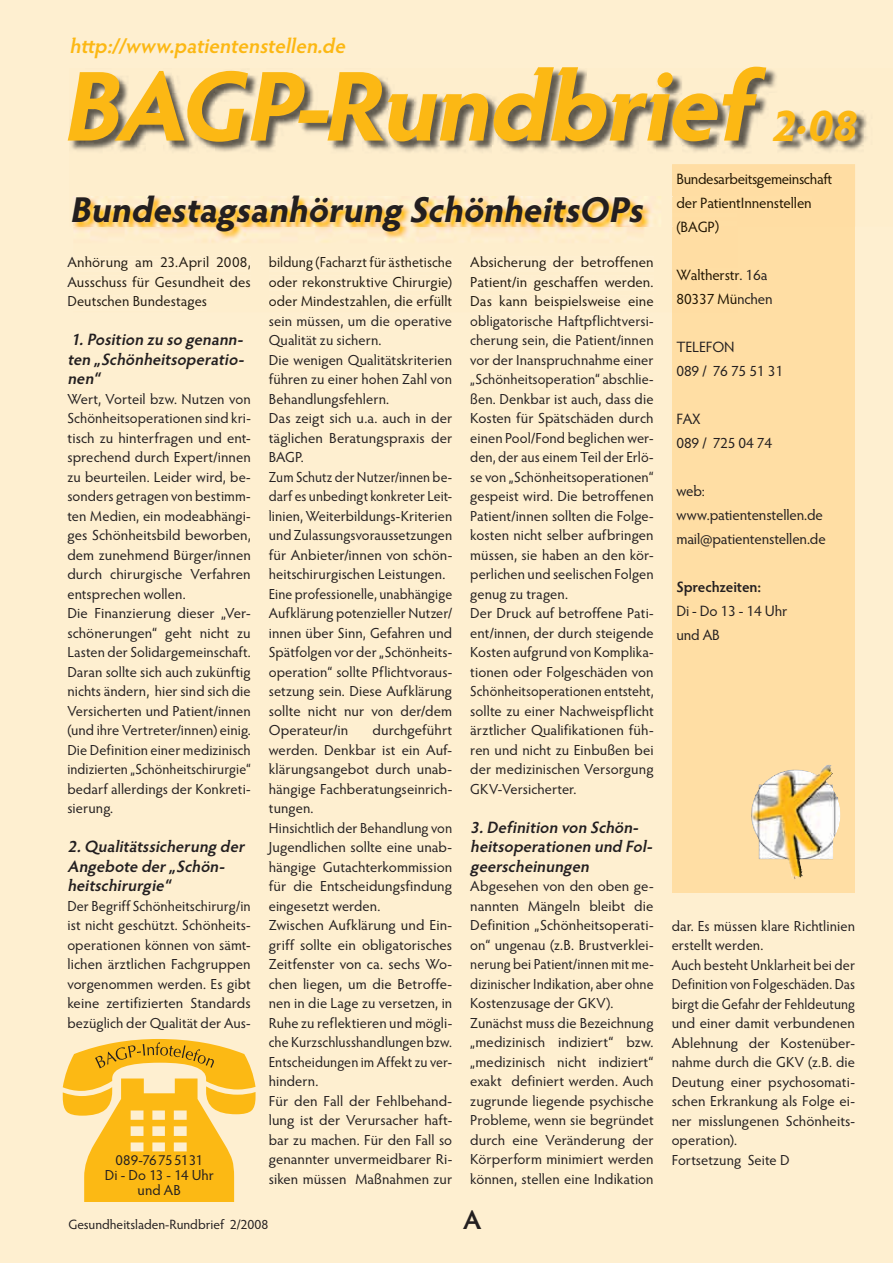
<style>
.page{position:relative;width:893px;height:1263px;background:#feefd0}
.page>*{position:absolute;margin:0;border:0;box-sizing:border-box;transform-origin:0 0}
.t1{font:italic 700 99.9px "Hypatia Sans Pro";color:#fcb814}
.t2{font:italic 700 36px "Hypatia Sans Pro";color:#231f20}
.t3{font:600 27px "Hypatia Sans Pro";color:#231f20}
.t4{font:italic 600 21px "Hypatia Sans Pro";color:#fcb814}
.t5{font:italic 600 16.5px/19.5px "Hypatia Sans Pro";color:#231f20}
.t6{font:15px/24px "Hypatia Sans Pro";letter-spacing:-.01em;color:#231f20}
.t7{font:15px/24px "Hypatia Sans Pro";letter-spacing:-.01em;color:#201401}
.t8{font:600 15px "Hypatia Sans Pro";letter-spacing:-.01em;color:#231f20}
.t9{font:14.55px/19.5px "Hypatia Sans Pro";letter-spacing:.005em;color:#231f20}
.t10{font:14.55px/19.5px "Hypatia Sans Pro";letter-spacing:.005em;color:#211a11;text-align:justify}
.t11{font:13.5px "Hypatia Sans Pro";color:#231f20}
.s1{font-size:45px}
.s2{color:#231f20}
</style>
<div class="page">
<div style="left:672px;top:164px;width:183px;height:729px;background:#ffdea4"></div>
<img style="left:70px;top:69px;width:797px;height:128px">
<img style="left:672px;top:164px;width:183px;height:33px">
<img style="left:677px;top:173px;width:155px;height:15px">
<img style="left:751px;top:765px;width:89px;height:114px">
<svg style="left:63px;top:1039px;width:193px;height:163px"></svg>
<img style="left:73px;top:197px;width:600px;height:46px">
<h3 class="t4" style="left:69px;top:38px;width:281px">http://www.patientenstellen.de</h3>
<h1 class="t1" style="left:61px;top:66px;width:804px">BAGP-Rundbrief <span class="s1">2·08</span></h1>
<h2 class="t2" style="left:69px;top:195px;width:581px">Bundestagsanhörung SchönheitsOPs</h2>
<p class="t10" style="left:67px;top:254px;width:185px">Anhörung am 23.April 2008, Ausschuss für Gesundheit des Deutschen Bundestages</p>
<p class="t10" style="left:269px;top:254px;width:185px">bildung (Facharzt für ästhetische oder rekonstruktive Chirurgie) oder Mindestzahlen, die erfüllt</p>
<p class="t10" style="left:470px;top:254px;width:185px">Absicherung der betroffenen Patient/in geschaffen werden.<br>Das kann beispielsweise eine</p>
<p class="t5" style="left:67px;top:331px;width:181px;text-align:justify">1.Position zu so genann&shy;ten „Schönheitsoperatio&shy;nen“</p>
<p class="t9" style="left:67px;top:390px;width:185px">Wert, Vorteil bzw. Nutzen von<br>Schönheitsoperationen sind kri&shy;tisch zu hinterfragen und ent&shy;sprechend durch Expert/innen zu beurteilen. Leider wird, be&shy;sonders getragen von bestimm&shy;ten Medien, ein modeabhängi&shy;ges Schönheitsbild beworben, dem zunehmend Bürger/innen durch chirurgische Verfahren entsprechen wollen.<br>Die Finanzierung dieser „Ver&shy;schönerungen“ geht nicht zu<br>Lasten der Solidargemeinschaft.<br>Daran sollte sich auch zukünftig nichts ändern, hier sind sich die<br>Versicherten und Patient/innen (und ihre Vertreter/innen) einig.<br>Die Definition einer medizinisch indizierten „Schönheitschirurgie“ bedarf allerdings der Konkreti&shy;sierung.</p>
<p class="t5" style="left:67px;top:838px;width:181px">2.Qualitätssicherung der<br>Angebote der „Schön&shy;heitschirurgie“</p>
<p class="t9" style="left:67px;top:897px;width:185px;text-align:justify">Der Begriff Schönheitschirurg/in ist nicht geschützt. Schönheits&shy;operationen können von sämt&shy;lichen ärztlichen Fachgruppen vorgenommen werden. Es gibt keine zertifizierten Standards bezüglich der Qualität der Aus-</p>
<p class="t9" style="left:105px;top:1154px;width:111px;line-height:15px;text-align:center">089-76755131<br>Di - Do 13 - 14 Uhr und AB</p>
<p class="t9" style="left:269px;top:312px;width:185px">sein müssen, um die operative<br>Qualität zu sichern.<br>Die wenigen Qualitätskriterien führen zu einer hohen Zahl von<br>Behandlungsfehlern.<br>Das zeigt sich u.a. auch in der täglichen Beratungspraxis der<br>BAGP.<br>Zum Schutz der Nutzer/innen be&shy;darf es unbedingt konkreter Leit&shy;linien, Weiterbildungs-Kriterien und Zulassungsvoraussetzungen für Anbieter/innen von schön&shy;heitschirurgischen Leistungen.<br>Eine professionelle, unabhängige<br>Aufklärung potenzieller Nutzer/ innen über Sinn, Gefahren und<br>Spätfolgen vor der „Schönheits&shy;operation“ sollte Pflichtvoraus&shy;setzung sein. Diese Aufklärung sollte nicht nur von der/dem<br>Operateur/in</p>
<p class="t9" style="left:269px;top:722px;width:185px;text-indent:104px">durchgeführt werden. Denkbar ist ein Auf&shy;klärungsangebot durch unab&shy;hängige Fachberatungseinrich&shy;tungen.<br>Hinsichtlich der Behandlung von<br>Jugendlichen sollte eine unab&shy;hängige Gutachterkommission für die Entscheidungsfindung eingesetzt werden.<br>Zwischen Aufklärung und Ein&shy;griff sollte ein obligatorisches<br>Zeitfenster von ca. sechs Wo&shy;chen liegen, um die Betroffe&shy;nen in die Lage zu versetzen, in<br>Ruhe zu reflektieren und mögli&shy;che Kurzschlusshandlungen bzw.<br>Entscheidungen im Affekt zu ver&shy;hindern.<br>Für den Fall der Fehlbehand&shy;lung ist der Verursacher haft&shy;bar zu machen. Für den Fall so genannter unvermeidbarer Ri&shy;siken müssen Maßnahmen zur</p>
<p class="t9" style="left:470px;top:312px;width:185px">obligatorische Haftpflichtversi&shy;cherung sein, die Patient/innen vor der Inanspruchnahme einer „Schönheitsoperation“ abschlie&shy;ßen. Denkbar ist auch, dass die<br>Kosten für Spätschäden durch einen Pool/Fond beglichen wer&shy;den, der aus einem Teil der Erlö&shy;se von „Schönheitsoperationen“ gespeist wird. Die betroffenen<br>Patient/innen sollten die Folge&shy;kosten nicht selber aufbringen müssen, sie haben an den kör&shy;perlichen und seelischen Folgen genug zu tragen.<br>Der Druck auf betroffene Pati&shy;ent/innen, der durch steigende<br>Kosten aufgrund von Komplika&shy;tionen oder Folgeschäden von<br>Schönheitsoperationen entsteht, sollte zu einer Nachweispflicht ärztlicher Qualifikationen füh&shy;ren und nicht zu Einbußen bei der medizinischen Versorgung<br>GKV-Versicherter.</p>
<p class="t5" style="left:470px;top:819px;width:186px">3.Definition von Schön&shy;heitsoperationen und Fol&shy;geerscheinungen</p>
<p class="t9" style="left:470px;top:878px;width:185px">Abgesehen von den oben ge&shy;nannten Mängeln bleibt die<br>Definition „Schönheitsoperati&shy;on“ ungenau (z.B. Brustverklei&shy;nerung bei Patient/innen mit me&shy;dizinischer Indikation, aber ohne<br>Kostenzusage der GKV).<br>Zunächst muss die Bezeichnung „medizinisch indiziert“ bzw. „medizinisch nicht indiziert“ exakt definiert werden. Auch zugrunde liegende psychische<br>Probleme, wenn sie begründet durch eine Veränderung der<br>Körperform minimiert werden können, stellen eine Indikation</p>
<p class="t11" style="left:68px;top:1219px;width:202px">Gesundheitsladen-Rundbrief 2/2008</p>
<h3 class="t3" style="left:463px;top:1209px;width:20px">A</h3>
<p class="t7" style="left:676px;top:168px;width:157px">Bundesarbeits gemeinschaft der PatientInnen stellen</p>
<p class="t7" style="left:676px;top:216px;width:44px">(BAGP)</p>
<p class="t7" style="left:676px;top:264px;width:98px">Waltherstr<span class="s2">. 16a<br></span>80337 Mü<span class="s2">nchen</span></p>
<p class="t6" style="left:676px;top:336px;width:108px">TELEFON<br>089 / 76 75 51 31</p>
<p class="t6" style="left:676px;top:408px;width:97px">FAX<br>089 / 725 04 74</p>
<p class="t6" style="left:676px;top:480px;width:151px">web: www.patientenstellen.de mail@patientenstellen.de</p>
<p class="t8" style="left:676px;top:581px;width:86px">Sprechzeiten:</p>
<p class="t6" style="left:676px;top:600px;width:112px">Di - Do 13 - 14 Uhr und AB</p>
<p class="t9" style="left:672px;top:917px;width:185px">dar. Es müssen klare Richtlinien erstellt werden.<br>Auch besteht Unklarheit bei der<br>Definition von Folgeschäden. Das birgt die Gefahr der Fehldeutung und einer damit verbundenen<br>Ablehnung der Kostenüber&shy;nahme durch die GKV (z.B. die<br>Deutung einer psychosomati&shy;schen Erkrankung als Folge ei&shy;ner misslungenen Schönheits&shy;operation).<br>Fortsetzung Seite D</p>
</div>
